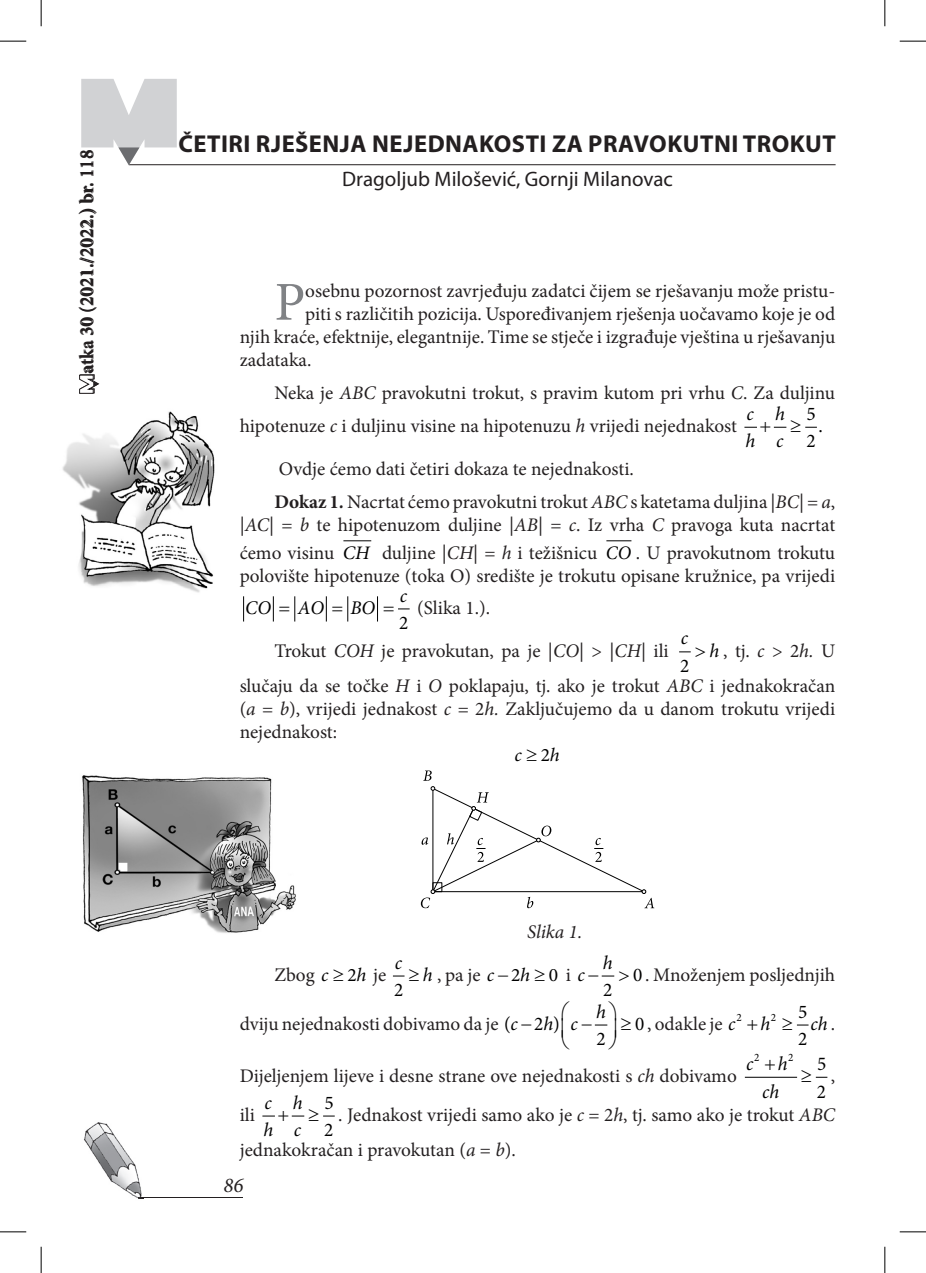
<style>
.page{position:relative;width:926px;height:1273px;background:#fff}
.page>*{position:absolute;margin:0;border:0;box-sizing:border-box;transform-origin:0 0}
.t1{font:54.77px "Minion Pro";color:#808285}
.naslov{font:700 24.5px "Myriad Pro";letter-spacing:.02em;color:#231f20}
.ime_autora{font:21px "Myriad Pro";color:#231f20}
.t2{font:italic 21px "Minion Pro";color:#231f20}
.t3{font:italic 19.6px/27.8px "Minion Pro";color:#000}
.t4{font:19.6px "Minion Pro";color:#000}
.t5{font:italic 19.43px/27.5px "Minion Pro";letter-spacing:-.005em;color:#000}
.t6{font:19.43px/27.5px "Minion Pro";color:#000}
.t7{font:19.25px/23.1px "Minion Pro";color:#231f20}
.t8{font:600 19.25px "Minion Pro";color:#231f20}
.t9{font:italic 19.25px "Minion Pro";letter-spacing:-.005em;color:#231f20}
.t10{font:italic 18.9px "Minion Pro";color:#000}
.t11{font:11.38px "Minion Pro";color:#000}
.t12{font:11.2px "Minion Pro";color:#000}
.s1{font-style:italic}
.s2{font-weight:700}
.s3{font-weight:700;font-style:italic}
.s4{font-style:italic;font-size:19.07px;color:#000}
.s5{font-style:italic;font-size:19.43px;color:#000}
.s6{font-style:normal}
.s7{font-style:italic;font-size:18.9px;color:#000}
.s8{color:#000}
.s9{font-size:18.9px;color:#000}
.s10{font-size:19.43px;color:#000}
.s11{font-style:normal;font-size:19.25px;color:#231f20}
.s12{font-size:19.6px}
</style>
<div class="page">
<hr style="left:139px;top:1197px;width:104px;height:1px;background:#231f20">
<img style="left:84px;top:1122px;width:60px;height:77px">
<hr style="left:129px;top:164px;width:706px;height:1px;background:#231f20">
<svg style="left:81px;top:79px;width:96px;height:86px"></svg>
<svg style="left:79px;top:374px;width:21px;height:20px"></svg>
<svg style="left:344px;top:540px;width:27px;height:1px"></svg>
<svg style="left:607px;top:540px;width:24px;height:1px"></svg>
<svg style="left:243px;top:597px;width:1px;height:24px"></svg>
<svg style="left:377px;top:597px;width:1px;height:24px"></svg>
<svg style="left:421px;top:770px;width:233px;height:138px"></svg>
<hr style="left:745px;top:1077px;width:51px;height:1px;background:#000">
<img style="left:82px;top:775px;width:214px;height:158px">
<img style="left:62px;top:411px;width:153px;height:182px">
<svg style="left:0;top:41px;width:26px;height:1px"></svg>
<svg style="left:899px;top:41px;width:27px;height:1px"></svg>
<svg style="left:0;top:1231px;width:26px;height:1px"></svg>
<svg style="left:899px;top:1231px;width:27px;height:1px"></svg>
<svg style="left:41px;top:0;width:1px;height:26px"></svg>
<svg style="left:41px;top:1247px;width:1px;height:26px"></svg>
<svg style="left:884px;top:0;width:1px;height:26px"></svg>
<svg style="left:884px;top:1247px;width:1px;height:26px"></svg>
<svg style="left:273px;top:597px;width:22px;height:24px"></svg>
<svg style="left:326px;top:597px;width:22px;height:24px"></svg>
<svg style="left:398px;top:608px;width:11px;height:2px"></svg>
<svg style="left:679px;top:651px;width:12px;height:2px"></svg>
<svg style="left:595px;top:1024px;width:13px;height:2px"></svg>
<svg style="left:745px;top:426px;width:71px;height:2px"></svg>
<svg style="left:796px;top:1024px;width:12px;height:2px"></svg>
<svg style="left:815px;top:1076px;width:12px;height:2px"></svg>
<svg style="left:263px;top:1115px;width:71px;height:2px"></svg>
<p class="t8" style="left:74px;top:373px;width:225px;rotate:-90deg">atka 30 (2021./2022.) br. 118</p>
<p class="naslov" style="left:178px;top:128px;width:659px">ČETIRI RJEŠENJA NEJEDNAKOSTI ZA PRAVOKUTNI TROKUT</p>
<p class="ime_autora" style="left:342px;top:166px;width:332px">Dragoljub Milošević, Gornji Milanovac</p>
<p class="t1" style="left:274px;top:265px;width:32px">P</p>
<p class="t7" style="left:305px;top:279px;width:531px">osebnu pozornost zavrjeđuju zadatci čijem se rješavanju može pristu-</p>
<p class="t7" style="left:305px;top:302px;width:531px">piti s različitih pozicija. Uspoređivanjem rješenja uočavamo koje je od</p>
<p class="t7" style="left:240px;top:325px;width:597px">njih kraće, efektnije, elegantnije. Time se stječe i izgrađuje vještina u rješavanju</p>
<p class="t7" style="left:240px;top:348px;width:73px">zadataka.</p>
<p class="t7" style="left:240px;top:376px;width:597px;line-height:33.2px;text-indent:35px">Neka je <span class="s1">ABC</span> pravokutni trokut, s pravim kutom pri vrhu <span class="s1">C</span>. Za duljinu hipotenuze <span class="s1">c</span> i duljinu visine na hipotenuzu <span class="s1">h</span> vrijedi nejednakost</p>
<p class="t5" style="left:745px;top:400px;width:41px">c h h c</p>
<p class="t6" style="left:806px;top:400px;width:11px">5</p>
<p class="t6" style="left:818px;top:412px;width:6px">.</p>
<p class="t6" style="left:806px;top:427px;width:11px">2</p>
<p class="t7" style="left:279px;top:457px;width:356px">Ovdje ćemo dati četiri dokaza te nejednakosti.</p>
<p class="t7" style="left:240px;top:490px;width:597px;text-align:right"><span class="s2">Dokaz 1</span><span class="s3">.</span> Nacrtat ćemo pravokutni trokut <span class="s1">ABC</span> s katetama duljina |<span class="s1">BC</span>| = <span class="s1">a</span>, |<span class="s1">AC</span>| = <span class="s1">b</span> te hipotenuzom duljine |<span class="s1">AB</span>| = <span class="s1">c</span>. Iz vrha <span class="s1">C</span> pravoga kuta nacrtat</p>
<p class="t7" style="left:240px;top:542px;width:131px">ćemo visinu <span class="s4">CH</span></p>
<p class="t7" style="left:240px;top:542px;width:597px;text-align:right">duljine |<span class="s1">CH</span>| = <span class="s1">h</span> i težišnicu <span class="s4">CO</span> . U pravokutnom trokutu<br>polovište hipotenuze (toka O) središte je trokutu opisane kružnice, pa vrijedi</p>
<p class="t6" style="left:399px;top:609px;width:11px">2</p>
<p class="t5" style="left:400px;top:581px;width:9px">c</p>
<p class="t5" style="left:245px;top:594px;width:27px">CO</p>
<p class="t5" style="left:298px;top:594px;width:28px">AO</p>
<p class="t5" style="left:350px;top:594px;width:26px">BO</p>
<p class="t7" style="left:417px;top:596px;width:74px">(Slika 1.).</p>
<p class="t7" style="left:274px;top:639px;width:396px">Trokut <span class="s1">COH</span> je pravokutan, pa je |<span class="s1">CO</span>| &gt; |<span class="s1">CH</span>| ili</p>
<p class="t5" style="left:681px;top:624px;width:9px">c</p>
<p class="t7" style="left:709px;top:639px;width:127px"><span class="s5">h</span> , tj. <span class="s1">c</span> &gt; 2<span class="s1">h.</span> U</p>
<p class="t7" style="left:240px;top:674px;width:597px;text-align:justify">slučaju da se točke <span class="s1">H</span> i <span class="s1">O</span> poklapaju, tj. ako je trokut <span class="s1">ABC</span> i jednakokračan (<span class="s1">a</span> = <span class="s1">b</span>), vrijedi jednakost <span class="s1">c</span> = 2<span class="s1">h.</span> Zaključujemo da u danom trokutu vrijedi nejednakost:</p>
<p class="t10" style="left:514px;top:742px;width:47px">c≥<span class="s6">2</span>h</p>
<p class="t6" style="left:680px;top:652px;width:11px">2</p>
<p class="t7" style="left:274px;top:963px;width:113px">Zbog <span class="s7">c</span> <span class="s8">≥</span> <span class="s9">2</span><span class="s7">h</span> je</p>
<p class="t9" style="left:527px;top:919px;width:57px">Slika 1.</p>
<p class="t5" style="left:603px;top:948px;width:11px">h</p>
<p class="t5" style="left:395px;top:949px;width:9px">c</p>
<p class="t7" style="left:408px;top:963px;width:192px"><span class="s8">≥</span> <span class="s5">h</span> , pa je <span class="s7">c</span><span class="s8">−</span><span class="s9">2</span><span class="s7">h</span> <span class="s8">≥</span> <span class="s9">0</span> i <span class="s5">c</span><span class="s8">−</span></p>
<p class="t7" style="left:633px;top:963px;width:203px"><span class="s10">0</span>. Množenjem posljednjih</p>
<p class="t6" style="left:603px;top:976px;width:11px">2</p>
<p class="t6" style="left:394px;top:976px;width:11px">2</p>
<p class="t5" style="left:596px;top:997px;width:11px">h</p>
<p class="t5" style="left:510px;top:1010px;width:23px">c−</p>
<p class="t5" style="left:543px;top:1010px;width:50px">h c−</p>
<p class="t12" style="left:736px;top:1010px;width:7px">2</p>
<p class="t12" style="left:770px;top:1010px;width:38px">2 <sup>5</sup></p>
<p class="t6" style="left:798px;top:1025px;width:11px">2</p>
<p class="t5" style="left:760px;top:1010px;width:11px">h</p>
<p class="t5" style="left:810px;top:1010px;width:26px">ch<span class="s11">.</span></p>
<p class="t7" style="left:240px;top:1012px;width:322px">dviju nejednakosti dobivamo da je <span class="s10">( 2 )</span></p>
<p class="t7" style="left:621px;top:1012px;width:116px"><span class="s8">≥</span> <span class="s10">0</span> , odakle je <span class="s5">c</span></p>
<p class="t6" style="left:596px;top:1025px;width:11px">2</p>
<p class="t11" style="left:754px;top:1050px;width:7px">2</p>
<p class="t11" style="left:788px;top:1050px;width:40px">2 <span class="s12">5</span></p>
<p class="t4" style="left:817px;top:1078px;width:11px">2</p>
<p class="t3" style="left:746px;top:1049px;width:9px">c</p>
<p class="t3" style="left:762px;top:1049px;width:27px;text-indent:16px">h ch</p>
<p class="t7" style="left:240px;top:1065px;width:498px">Dijeljenjem lijeve i desne strane ove nejednakosti s <span class="s1">ch</span> dobivamo</p>
<p class="t7" style="left:830px;top:1065px;width:6px">,</p>
<p class="t5" style="left:263px;top:1089px;width:41px">c h h c</p>
<p class="t7" style="left:240px;top:1103px;width:17px">ili</p>
<p class="t6" style="left:324px;top:1089px;width:11px">5<br>2</p>
<p class="t7" style="left:240px;top:1097px;width:597px;line-height:35px;text-indent:99px">. Jednakost vrijedi samo ako je <span class="s1">c</span> = 2<span class="s1">h</span>, tj. samo ako je trokut <span class="s1">ABC </span>jednakokračan i pravokutan (<span class="s1">a</span> = <span class="s1">b</span>).</p>
<p class="t2" style="left:223px;top:1171px;width:22px">86</p>
</div>
